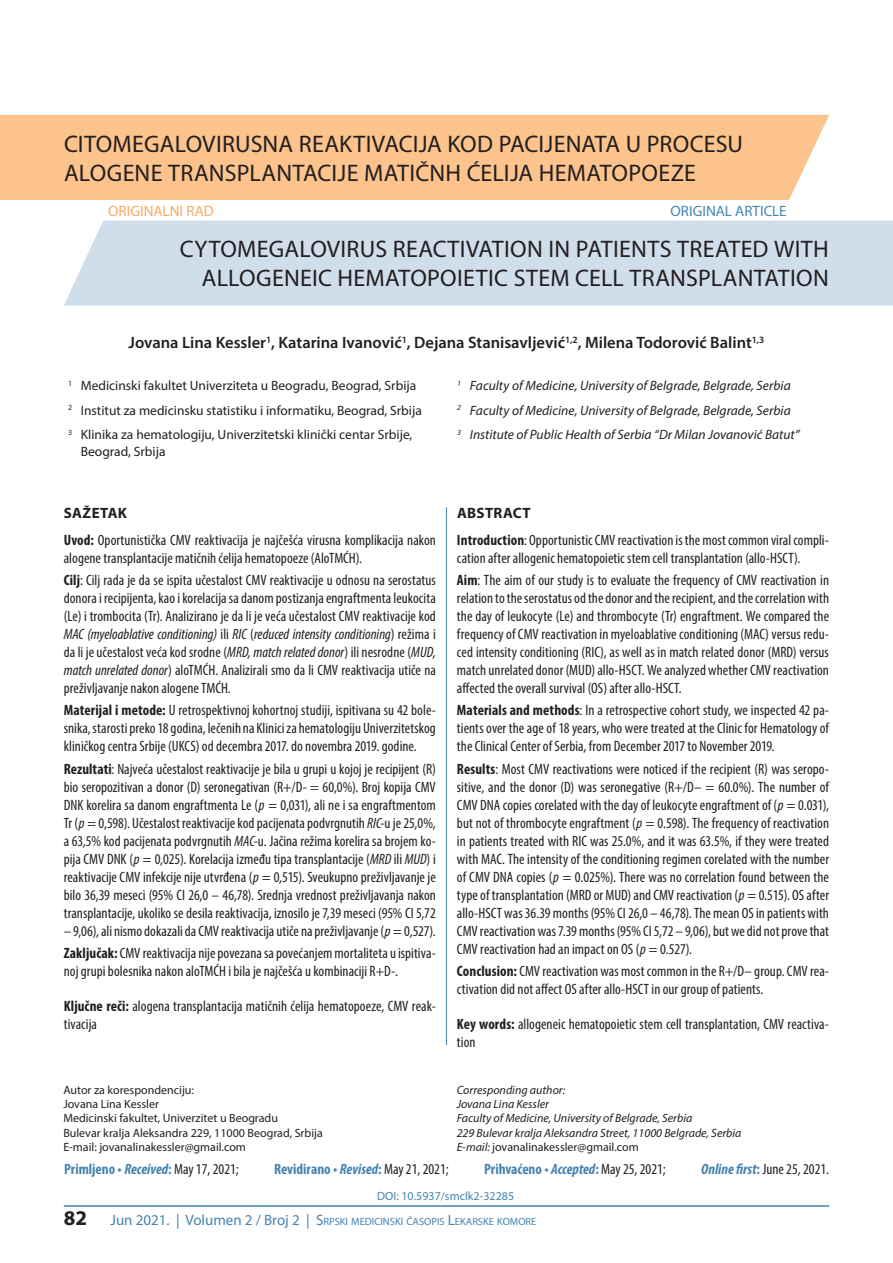
<style>
.page{position:relative;width:893px;height:1263px;background:#fff}
.page>*{position:absolute;margin:0;border:0;box-sizing:border-box;transform-origin:0 0}
.t1{font:24px/28.8px "Myriad Pro";letter-spacing:.01em;color:#231f20;text-align:right}
.t2{font:700 21px "Myriad Pro";color:#231f20}
.t3{font:600 16.5px "Myriad Pro";color:#231f20}
.t4{font:condensed 15px/18px "Myriad Pro";letter-spacing:.005em;color:#231f20}
.t5{font:700 condensed 15px "Myriad Pro";color:#4584af}
.t6{font:15px "Myriad Pro";color:#4584af}
.t7{font:15px "Myriad Pro";color:#f9a963}
.t8{font:13.5px/24.8px "Myriad Pro";color:#231f20}
.t9{font:italic 13.5px/24.8px "Myriad Pro";letter-spacing:.005em;color:#231f20}
.t10{font:italic 12px/14.4px "Myriad Pro";color:#231f20}
.t11{font:12px/14.4px "Myriad Pro";color:#231f20}
.t12{font:12px "Myriad Pro";color:#4584af}
.t13{font:10.5px "Myriad Pro";color:#4584af}
.s1{font-weight:700;font-stretch:normal}
.s2{font-weight:700}
.s3{font-style:italic}
.s4{font-style:italic;font-stretch:normal}
.s5{font-style:normal}
.s6{font-weight:400;color:#231f20}
.s7{font-weight:700;font-style:italic;color:#4584af}
.s8{font-weight:700;color:#4584af}
.s9{font-size:15px}
</style>
<div class="page">
<hr style="left:64px;top:1205px;width:765px;height:2px;background:#4584af">
<div style="left:0;top:115px;width:829px;height:85px;background:#fcc38c"></div>
<div style="left:64px;top:221px;width:829px;height:85px;background:#d0ddeb"></div>
<hr style="left:446px;top:507px;width:1px;height:538px;background:#4584af">
<h1 class="t1" style="left:64px;top:129px;width:681px;text-align:left">CITOMEGALOVIRUSNA REAKTIVACIJA KOD PACIJENATA U PROCESU<br>ALOGENE TRANSPLANTACIJE MATIČNH ĆELIJA HEMATOPOEZE</h1>
<p class="t7" style="left:108px;top:201px;width:88px">ORIGINALNIRAD</p>
<p class="t6" style="left:670px;top:201px;width:73px">ORIGINAL ARTIC</p>
<p class="t6" style="left:772px;top:201px;width:14px">LE</p>
<h1 class="t1" style="left:180px;top:234px;width:651px">CYTOMEGALOVIRUS REACTIVATION IN PATIENTS TREATED WITH<br>ALLOGENEIC HEMATOPOIETIC STEM CELL TRANSPLANTATION</h1>
<p class="t3" style="left:129px;top:332px;width:637px">Jovana Lina Kessler<sup>1</sup>, Katarina Ivanović<sup>1</sup>, Dejana Stanisavljević<sup>1,2</sup>, Milena Todorović Balint<sup>1,3</sup></p>
<p class="t8" style="left:68px;top:373px;width:355px"><sup>1</sup> Medicinski fakultet Univerziteta u Beogradu, Beograd, Srbija<br><sup>2</sup> Institut za medicinsku statistiku i informatiku, Beograd, Srbija<br><sup>3</sup> Klinika za hematologiju, Univerzitetski klinički centar Srbije,</p>
<p class="t8" style="left:81px;top:438px;width:86px">Beograd, Srbija</p>
<p class="t9" style="left:457px;top:373px;width:344px"><sup>1</sup> Faculty of Medicine, University of Belgrade, Belgrade, Serbia<br><sup>2</sup> Faculty of Medicine, University of Belgrade, Belgrade, Serbia<br><sup>3</sup> Institute of Public Health of Serbia “Dr Milan Jovanović Batut”</p>
<p class="t4" style="left:64px;top:500px;width:374px;line-height:26.5px"><span class="s1">SAŽETAK<br></span><span class="s2">Uvod:</span> Oportunistička CMV reaktivacija je najčešća virusna komplikacija nakon</p>
<p class="t4" style="left:64px;top:547px;width:374px;line-height:22.2px">alogene transplantacije matičnih ćelija hematopoeze (AloTMĆH).<br><span class="s2">Cilj</span>: Cilj rada je da se ispita učestalost CMV reaktivacije u odnosu na serostatus</p>
<p class="t4" style="left:64px;top:589px;width:374px;text-align:justify">donora i recipijenta, kao i korelacija sa danom postizanja engraftmenta leukocita (Le) i trombocita (Tr). Analizirano je da li je veća učestalost CMV reaktivacije kod <span class="s3">MAC (myeloablative conditioning)</span> ili <span class="s3">RIC</span> (<span class="s3">reduced intensity conditioning</span>) režima i da li je učestalost veća kod srodne (<span class="s3">MRD, match related donor</span>) ili nesrodne (<span class="s3">MUD, match unrelated donor</span>) aloTMĆH. Analizirali smo da li CMV reaktivacija utiče na preživljavanje nakon alogene TMĆH.</p>
<p class="t4" style="left:64px;top:701px;width:374px;text-align:justify"><span class="s2">Materijal i metode:</span> U retrospektivnoj kohortnoj studiji, ispitivana su 42 bole&shy;snika, starosti preko 18 godina, lečenih na Klinici za hematologiju Univerzitetskog kliničkog centra Srbije (UKCS) od decembra 2017. do novembra 2019. godine.</p>
<p class="t4" style="left:64px;top:759px;width:374px;text-align:justify"><span class="s2">Rezultati</span>: Najveća učestalost reaktivacije je bila u grupi u kojoj je recipijent (R) bio seropozitivan a donor (D) seronegativan (R+/D- = 60,0%). Broj kopija CMV DNK korelira sa danom engraftmenta Le (<span class="s3">p</span> <span class="s4">=</span> 0,031), ali ne i sa engraftmentom Tr (<span class="s3">p</span> <span class="s4">=</span> 0,598). Učestalost reaktivacije kod pacijenata podvrgnutih <span class="s3">RIC</span>-u je 25,0%, a 63,5% kod pacijenata podvrgnutih <span class="s3">MAC</span>-u. Jačina režima korelira sa brojem ko&shy;pija CMV DNK (<span class="s3">p</span> <span class="s4">=</span> 0,025). Korelacija između tipa transplantacije (<span class="s3">MRD</span> ili <span class="s3">MUD</span>) i reaktivacije CMV infekcije nije utvrđena (<span class="s3">p</span> <span class="s4">=</span> 0,515). Sveukupno preživljavanje je bilo 36,39 meseci (95% CI 26,0 – 46,78). Srednja vrednost preživljavanja nakon transplantacije, ukoliko se desila reaktivacija, iznosilo je 7,39 meseci (95% CI 5,72</p>
<p class="t4" style="left:64px;top:919px;width:374px;line-height:22.2px">– 9,06), ali nismo dokazali da CMV reaktivacija utiče na preživljavanje (<span class="s3">p</span> <span class="s4">=</span> 0,527).<br><span class="s2">Zaključak:</span> CMV reaktivacija nije povezana sa povećanjem mortaliteta u ispitiva-</p>
<p class="t4" style="left:64px;top:962px;width:336px">noj grupi bolesnika nakon aloTMĆH i bila je najčešća u kombinaciji R+D-.</p>
<p class="t4" style="left:64px;top:997px;width:374px"><span class="s2">Ključne reči:</span> alogena transplantacija matičnih ćelija hematopoeze, CMV reak&shy;tivacija</p>
<p class="t4" style="left:457px;top:500px;width:374px;line-height:26.5px"><span class="s1">ABSTRACT<br></span><span class="s2">Introduction</span>: Opportunistic CMV reactivation is the most common viral compli-</p>
<p class="t4" style="left:457px;top:547px;width:374px;line-height:22.2px">cation after allogenic hematopoietic stem cell transplantation (allo-HSCT).<br><span class="s2">Aim</span>: The aim of our study is to evaluate the frequency of CMV reactivation in</p>
<p class="t4" style="left:457px;top:589px;width:374px;text-align:justify">relation to the serostatus od the donor and the recipient, and the correlation with the day of leukocyte (Le) and thrombocyte (Tr) engraftment. We compared the frequency of CMV reactivation in myeloablative conditioning (MAC) versus redu&shy;ced intensity conditioning (RIC), as well as in match related donor (MRD) versus match unrelated donor (MUD) allo-HSCT. We analyzed whether CMV reactivation affected the overall survival (OS) after allo-HSCT.</p>
<p class="t4" style="left:457px;top:701px;width:374px;text-align:justify"><span class="s2">Materials and methods</span>: In a retrospective cohort study, we inspected 42 pa&shy;tients over the age of 18 years, who were treated at the Clinic for Hematology of the Clinical Center of Serbia, from December 2017 to November 2019.</p>
<p class="t4" style="left:457px;top:759px;width:374px;text-align:justify"><span class="s2">Results</span>: Most CMV reactivations were noticed if the recipient (R) was seropo&shy;sitive, and the donor (D) was seronegative (R+/D– = 60.0%). The number of CMV DNA copies corelated with the day of leukocyte engraftment of (<span class="s3">p</span> <span class="s4">=</span> 0.031), but not of thrombocyte engraftment (<span class="s3">p</span> <span class="s4">=</span> 0.598). The frequency of reactivation in patients treated with RIC was 25.0%, and it was 63.5%, if they were treated with MAC. The intensity of the conditioning regimen corelated with the number of CMV DNA copies (<span class="s3">p</span> <span class="s4">=</span> 0.025%). There was no correlation found between the type of transplantation (MRD or MUD) and CMV reactivation (<span class="s3">p</span> <span class="s4">=</span> 0.515). OS after allo-HSCT was 36.39 months (95% CI 26,0 – 46,78). The mean OS in patients with CMV reactivation was 7.39 months (95% CI 5,72 – 9,06), but we did not prove that CMV reactivation had an impact on OS (<span class="s3">p</span> <span class="s4">=</span> 0.527).</p>
<p class="t4" style="left:457px;top:962px;width:374px"><span class="s2">Conclusion:</span> CMV reactivation was most common in the R+/D– group. CMV rea&shy;ctivation did not affect OS after allo-HSCT in our group of patients.</p>
<p class="t4" style="left:457px;top:1015px;width:374px"><span class="s2">Key words:</span> allogeneic hematopoietic stem cell transplantation, CMV reactiva&shy;tion</p>
<p class="t11" style="left:63px;top:1082px;width:261px">Autor za korespondenciju:<br>Jovana Lina Kessler<br>Medicinski fakultet, Univerzitet u Beogradu<br>Bulevar kralja Aleksandra 229, 11000 Beograd, Srbija E-mail: jovanalinakessler@gmail.com</p>
<p class="t10" style="left:457px;top:1082px;width:286px">Corresponding author:<br>Jovana Lina Kessler<br>Faculty of Medicine, University of Belgrade, Serbia<br>229 Bulevar kralja Aleksandra Street, 11000 Belgrade, Serbia E-mail: <span class="s5">jovanalinakessler@gmail.com</span></p>
<p class="t5" style="left:64px;top:1159px;width:176px">Primljeno • <span class="s3">Received</span>: <span class="s6">May 17, 2021;</span></p>
<p class="t5" style="left:274px;top:1159px;width:176px">Revidirano • <span class="s3">Revised</span>: <span class="s6">May 21, 2021;</span></p>
<p class="t5" style="left:484px;top:1159px;width:183px">Prihvaćeno • <span class="s3">Accepted</span>: <span class="s6">May 25, 2021;</span></p>
<p class="t4" style="left:701px;top:1159px;width:129px"><span class="s7">Online first</span><span class="s8">:</span> June 25, 2021.</p>
<p class="t12" style="left:377px;top:1188px;width:138px">DOI: 10.5937/smclk2-32285</p>
<h2 class="t2" style="left:64px;top:1204px;width:25px">82</h2>
<p class="t13" style="left:110px;top:1215px;width:427px"><span class="s9">Jun 2021. | Volumen 2 / Broj 2 |</span> <span class="s9">S</span>RPSKI MEDICINSKI ČASOPIS <span class="s9">L</span>EKARSKE KOMORE</p>
</div>
